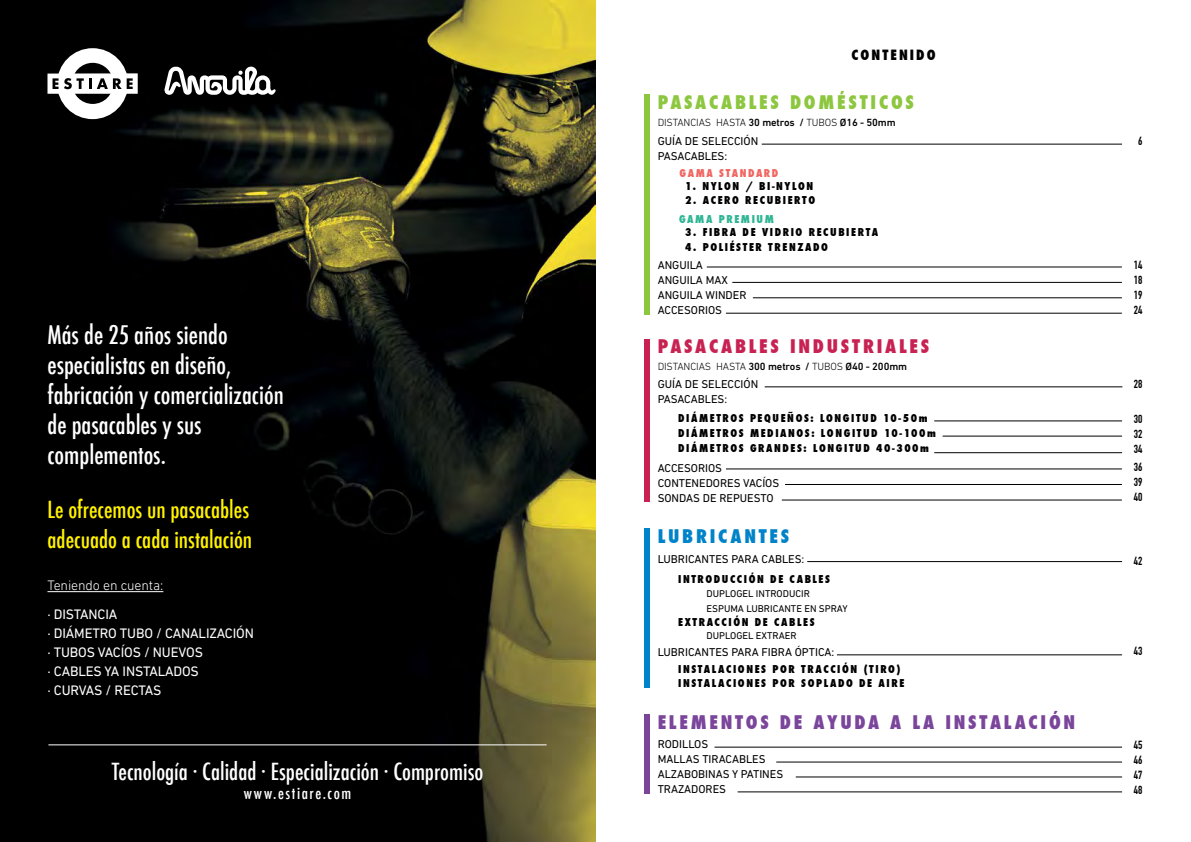
<style>
.page{position:relative;width:1191px;height:842px;background:#fff}
.page>*{position:absolute;margin:0;border:0;box-sizing:border-box;transform-origin:0 0}
.t1{font:500 condensed 25px/30px "Futura";color:#fff}
.t2{font:500 condensed 23px/30px "Futura";color:#fff200}
.t3{font:500 condensed 23px "Futura";color:#fff}
.t4{font:800 condensed 18.4px "Futura";letter-spacing:.15em;color:#7a459b}
.t5{font:800 condensed 18.4px "Futura";letter-spacing:.15em;color:#c82253}
.t6{font:800 condensed 18.4px "Futura";letter-spacing:.15em;color:#8dc63f}
.t7{font:800 condensed 18.4px "Futura";letter-spacing:.15em;color:#0083c8}
.t8{font:500 condensed 16px "Futura";letter-spacing:.1em;color:#fff}
.t9{font:14px/19px "DIN Next LT Pro";letter-spacing:-.01em;color:#fff}
.t10{font:300 14px "DIN Next LT Pro";letter-spacing:-.01em;color:#fff}
.t11{font:800 condensed 13.8px "Futura";letter-spacing:.15em;color:#000}
.t12{font:11.6px/15px "DIN Next LT Pro";color:#000}
.t13{font:700 11.6px/15px "DIN Condensed";color:#000;text-align:justify}
.t14{font:800 condensed 10.6px/15px "Futura";letter-spacing:.15em;color:#000}
.t15{font:300 10.6px "DIN Next LT Pro";letter-spacing:-.01em;color:#000}
.t16{font:800 condensed 10.6px "Futura";letter-spacing:.15em;color:#f16661}
.t17{font:800 condensed 10.6px "Futura";letter-spacing:.15em;color:#2eb594}
.t18{font:10px/14.5px "DIN Next LT Pro";color:#000}
.s1{font-weight:500}
</style>
<div class="page">
<img style="left:0;top:0;width:595px;height:842px">
<hr style="left:48px;top:745px;width:498px;height:1px;background:#fff">
<svg style="left:164px;top:66px;width:112px;height:29px"></svg>
<div style="left:47px;top:73px;width:91px;height:21px;background:#fff"></div>
<svg style="left:53px;top:48px;width:80px;height:71px"></svg>
<hr style="left:47px;top:591px;width:116px;height:1px;background:#fff">
<div style="left:644px;top:714px;width:6px;height:79px;background:#7a459b"></div>
<hr style="left:714px;top:747px;width:408px;height:1px;background:#000">
<hr style="left:776px;top:762px;width:346px;height:1px;background:#000">
<hr style="left:795px;top:777px;width:327px;height:1px;background:#000">
<hr style="left:737px;top:792px;width:385px;height:1px;background:#000">
<div style="left:644px;top:340px;width:6px;height:162px;background:#c82253"></div>
<hr style="left:934px;top:421px;width:188px;height:1px;background:#000">
<hr style="left:942px;top:436px;width:180px;height:1px;background:#000">
<hr style="left:934px;top:452px;width:188px;height:1px;background:#000">
<hr style="left:726px;top:469px;width:395px;height:1px;background:#000">
<hr style="left:785px;top:484px;width:336px;height:1px;background:#000">
<hr style="left:782px;top:500px;width:339px;height:1px;background:#000">
<hr style="left:764px;top:387px;width:358px;height:1px;background:#000">
<div style="left:644px;top:94px;width:6px;height:220px;background:#8dc63f"></div>
<hr style="left:707px;top:267px;width:414px;height:1px;background:#000">
<hr style="left:732px;top:282px;width:389px;height:1px;background:#000">
<hr style="left:753px;top:298px;width:368px;height:1px;background:#000">
<hr style="left:726px;top:313px;width:395px;height:1px;background:#000">
<hr style="left:761px;top:144px;width:361px;height:1px;background:#000">
<div style="left:644px;top:528px;width:6px;height:160px;background:#0083c8"></div>
<hr style="left:807px;top:561px;width:315px;height:1px;background:#000">
<hr style="left:837px;top:655px;width:285px;height:1px;background:#000">
<h1 class="t1" style="left:47px;top:320px;width:238px">Más de 25 años siendo especialistas en diseño, fabricación y comercialización de pasacables y sus complementos.</h1>
<h2 class="t2" style="left:47px;top:495px;width:206px">Le ofrecemos un pasacables adecuado a cada instalación</h2>
<h3 class="t10" style="left:47px;top:577px;width:117px">Teniendo en cuenta:</h3>
<h3 class="t9" style="left:47px;top:605px;width:208px">· DISTANCIA<br>· DIÁMETRO TUBO / CANALIZACIÓN · TUBOS VACÍOS / NUEVOS<br>· CABLES YA INSTALADOS<br>· CURVAS / RECTAS</h3>
<h2 class="t3" style="left:112px;top:756px;width:373px">Tecnología · Calidad · Especialización · Compromiso</h2>
<h3 class="t8" style="left:244px;top:783px;width:109px">www.estiare.com</h3>
<h3 class="t11" style="left:851px;top:45px;width:86px">CONTENIDO</h3>
<h3 class="t6" style="left:657px;top:90px;width:258px">PASACABLES DOMÉSTICOS</h3>
<p class="t15" style="left:657px;top:117px;width:239px">DISTANCIAS HASTA <span class="s1">30 metros /</span> TUBOS <span class="s1">Ø16 - 50mm</span></p>
<p class="t12" style="left:657px;top:148px;width:71px">PASACABLES:</p>
<p class="t14" style="left:685px;top:179px;width:129px">1. NYLON / BI-NYLON</p>
<p class="t14" style="left:685px;top:193px;width:132px">2. ACERO RECUBIERTO</p>
<p class="t12" style="left:657px;top:134px;width:102px">GUÍA DE SELECCIÓN</p>
<p class="t16" style="left:679px;top:166px;width:100px">GAMA STANDARD</p>
<p class="t17" style="left:679px;top:212px;width:96px">GAMA PREMIUM</p>
<p class="t14" style="left:685px;top:225px;width:194px">3. FIBRA DE VIDRIO RECUBIERTA</p>
<p class="t14" style="left:685px;top:239px;width:144px">4. POLIÉSTER TRENZADO</p>
<p class="t12" style="left:657px;top:257px;width:90px">ANGUILA<br>ANGUILA MAX<br>ANGUILA WINDER<br>ACCESORIOS</p>
<h3 class="t5" style="left:657px;top:334px;width:273px">PASACABLES INDUSTRIALES</h3>
<p class="t15" style="left:657px;top:360px;width:251px">DISTANCIAS HASTA <span class="s1">300 metros /</span> TUBOS <span class="s1">Ø40 - 200mm</span></p>
<p class="t12" style="left:657px;top:377px;width:102px">GUÍA DE SELECCIÓN<br>PASACABLES:</p>
<p class="t13" style="left:1138px;top:133px;width:6px">6</p>
<p class="t13" style="left:1133px;top:257px;width:10px">14<br>18<br>19<br>24</p>
<p class="t13" style="left:1133px;top:376px;width:10px">28</p>
<p class="t14" style="left:678px;top:411px;width:259px">DIÁMETROS PEQUEÑOS: LONGITUD 10-50m<br>DIÁMETROS MEDIANOS: LONGITUD 10-100m<br>DIÁMETROS GRANDES: LONGITUD 40-300m</p>
<p class="t13" style="left:1133px;top:411px;width:10px">30<br>32<br>34</p>
<p class="t13" style="left:1133px;top:460px;width:10px">36<br>39<br>40</p>
<p class="t12" style="left:657px;top:460px;width:123px">ACCESORIOS<br>CONTENEDORES VACÍOS<br>SONDAS DE REPUESTO</p>
<h3 class="t7" style="left:657px;top:524px;width:133px">LUBRICANTES</h3>
<p class="t14" style="left:678px;top:571px;width:153px">INTRODUCCIÓN DE CABLES</p>
<p class="t18" style="left:706px;top:586px;width:143px">DUPLOGEL INTRODUCIR<br>ESPUMA LUBRICANTE EN SPRAY</p>
<p class="t14" style="left:678px;top:615px;width:138px">EXTRACCIÓN DE CABLES</p>
<p class="t18" style="left:706px;top:628px;width:92px">DUPLOGEL EXTRAER</p>
<p class="t14" style="left:678px;top:662px;width:228px;line-height:14.5px">INSTALACIONES POR TRACCIÓN (TIRO)<br>INSTALACIONES POR SOPLADO DE AIRE</p>
<p class="t12" style="left:657px;top:551px;width:148px">LUBRICANTES PARA CABLES:</p>
<p class="t12" style="left:657px;top:644px;width:178px">LUBRICANTES PARA FIBRA ÓPTICA:</p>
<h3 class="t4" style="left:657px;top:710px;width:419px">ELEMENTOS DE AYUDA A LA INSTALACIÓN</h3>
<p class="t13" style="left:1133px;top:553px;width:10px">42</p>
<p class="t13" style="left:1133px;top:644px;width:10px">43</p>
<p class="t12" style="left:657px;top:737px;width:127px">RODILLOS<br>MALLAS TIRACABLES<br>ALZABOBINAS Y PATINES<br>TRAZADORES</p>
<p class="t13" style="left:1133px;top:737px;width:10px">45<br>46<br>47<br>48</p>
</div>
